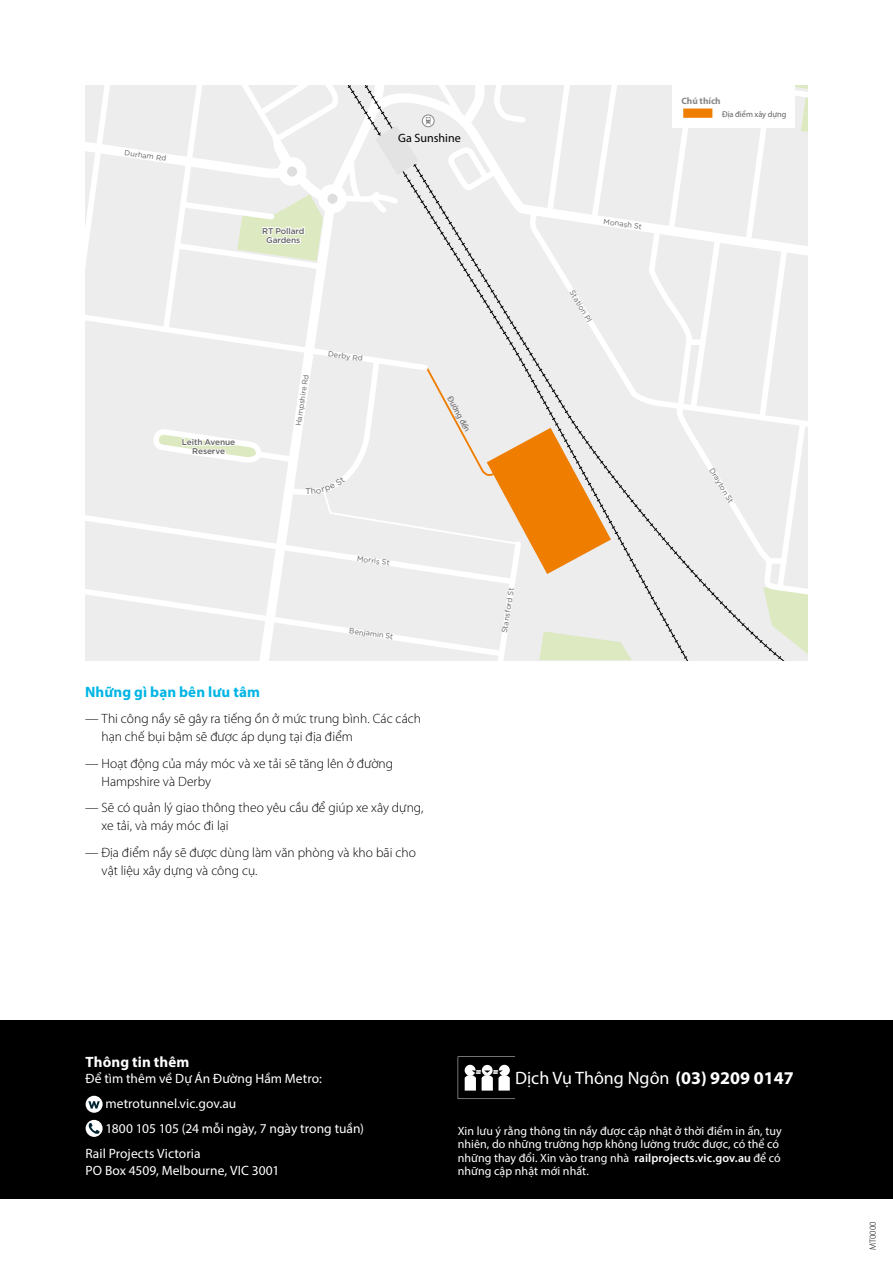
<style>
.page{position:relative;width:893px;height:1263px;background:#fff}
.page>*{position:absolute;margin:0;border:0;box-sizing:border-box;transform-origin:0 0}
.t1{font:18px "Myriad Pro";color:#fff}
.t2{font:700 15px "Myriad Pro";letter-spacing:.01em;color:#00b5e5}
.t3{font:700 15px "Myriad Pro";letter-spacing:.005em;color:#fff}
.t4{font:300 13.5px/18px "Myriad Pro";color:#000}
.t5{font:13.5px "Myriad Pro";letter-spacing:.005em;color:#fff}
.t6{font:12px/13.5px "Myriad Pro";letter-spacing:.005em;color:#fff}
.t7{font:12px "Myriad Pro";color:#000}
.t8{font:700 9.3px "Myriad Pro";color:#878787}
.t9{font:300 9px "Myriad Pro";color:#000}
.t10{font:500 8.4px/9.3px "Gotham HTF";letter-spacing:-.02em;color:#646363;text-align:center}
.t11{font:8.4px "Myriad Pro";letter-spacing:-.005em;color:#646363}
.t12{font:7.5px "Gotham HTF";color:#646363}
.s1{font-weight:700}
.s2{font-weight:600}
</style>
<div class="page">
<div style="left:0;top:1020px;width:893px;height:179px;background:#000"></div>
<svg style="left:458px;top:1056px;width:57px;height:43px"></svg>
<div style="left:86px;top:1096px;width:17px;height:17px;background:#fff;border-radius:50%"></div>
<svg style="left:88px;top:1101px;width:12px;height:7px"></svg>
<svg style="left:86px;top:1120px;width:17px;height:17px"></svg>
<svg style="left:88px;top:1123px;width:12px;height:11px"></svg>
<svg style="left:85px;top:85px;width:723px;height:576px;background:#edebe7"></svg>
<p class="t8" style="left:681px;top:95px;width:41px">Chú thích</p>
<p class="t12" style="left:125px;top:148px;width:44px;rotate:8deg">Durham Rd</p>
<p class="t10" style="left:262px;top:226px;width:44px">RT Pollard<br>Gardens</p>
<p class="t7" style="left:398px;top:130px;width:64px">Ga Sunshine</p>
<p class="t10" style="left:182px;top:437px;width:55px">Leith Avenue<br>Reserve</p>
<p class="t12" style="left:294px;top:425px;width:54px;rotate:-81deg">Hampshire Rd</p>
<p class="t12" style="left:329px;top:349px;width:36px;rotate:8deg">Derby Rd</p>
<p class="t11" style="left:454px;top:394px;width:40px;rotate:62deg">Đường đến</p>
<p class="t12" style="left:358px;top:554px;width:34px;rotate:8deg">Morris St</p>
<p class="t12" style="left:350px;top:626px;width:46px;rotate:8deg">Benjamin St</p>
<p class="t2" style="left:85px;top:682px;width:176px">Những gì bạn bên lưu tâm</p>
<p class="t4" style="left:101px;top:710px;width:321px;text-indent:-16px">— Thi công nầy sẽ gây ra tiếng ồn ở mức trung bình. Các cách hạn chế bụi bậm sẽ được áp dụng tại địa điểm</p>
<p class="t4" style="left:101px;top:754px;width:293px;text-indent:-16px">— Hoạt động của máy móc và xe tải sẽ tăng lên ở đường<br>Hampshire và Derby</p>
<p class="t4" style="left:101px;top:799px;width:324px;text-indent:-16px">— Sẽ có quản lý giao thông theo yêu cầu để giúp xe xây dựng, xe tải, và máy móc đi lại</p>
<p class="t4" style="left:101px;top:843px;width:316px;text-indent:-16px">— Địa điểm nầy sẽ được dùng làm văn phòng và kho bãi cho vật liệu xây dựng và công cụ.</p>
<p class="t12" style="left:500px;top:632px;width:47px;rotate:-81deg">Stansford St</p>
<p class="t12" style="left:604px;top:217px;width:40px;rotate:8deg">Monash St</p>
<p class="t12" style="left:575px;top:289px;width:37px;rotate:59deg">Station Pl</p>
<p class="t11" style="left:722px;top:109px;width:66px">Địa điểm xây dựng</p>
<p class="t12" style="left:715px;top:466px;width:41px;rotate:60deg">Drayton St</p>
<p class="t3" style="left:86px;top:1052px;width:105px">Thông tin thêm</p>
<p class="t5" style="left:86px;top:1070px;width:238px">Để tìm thêm về Dự Án Đường Hầm Metro:</p>
<p class="t5" style="left:105px;top:1095px;width:132px">metrotunnel.vic.gov.au</p>
<p class="t5" style="left:105px;top:1120px;width:260px">1800 105 105 (24 mỗi ngày, 7 ngày trong tuần)</p>
<p class="t5" style="left:86px;top:1145px;width:117px">Rail Projects Victoria</p>
<p class="t5" style="left:86px;top:1162px;width:195px">PO Box 4509, Melbourne, VIC 3001</p>
<h1 class="t1" style="left:515px;top:1067px;width:280px">Dịch Vụ Thông Ngôn <span class="s1">(03) 9209 0147</span></h1>
<p class="t6" style="left:458px;top:1124px;width:326px">Xin lưu ý rằng thông tin nầy được cập nhật ở thời điểm in ấn, tuy nhiên, do những trường hợp không lường trước được, có thể có những thay đổi. Xin vào trang nhà <span class="s2">railprojects.vic.gov.au</span> để có những cập nhật mới nhất.</p>
<p class="t9" style="left:867px;top:1250px;width:30px;rotate:-90deg">MT0000</p>
</div>
